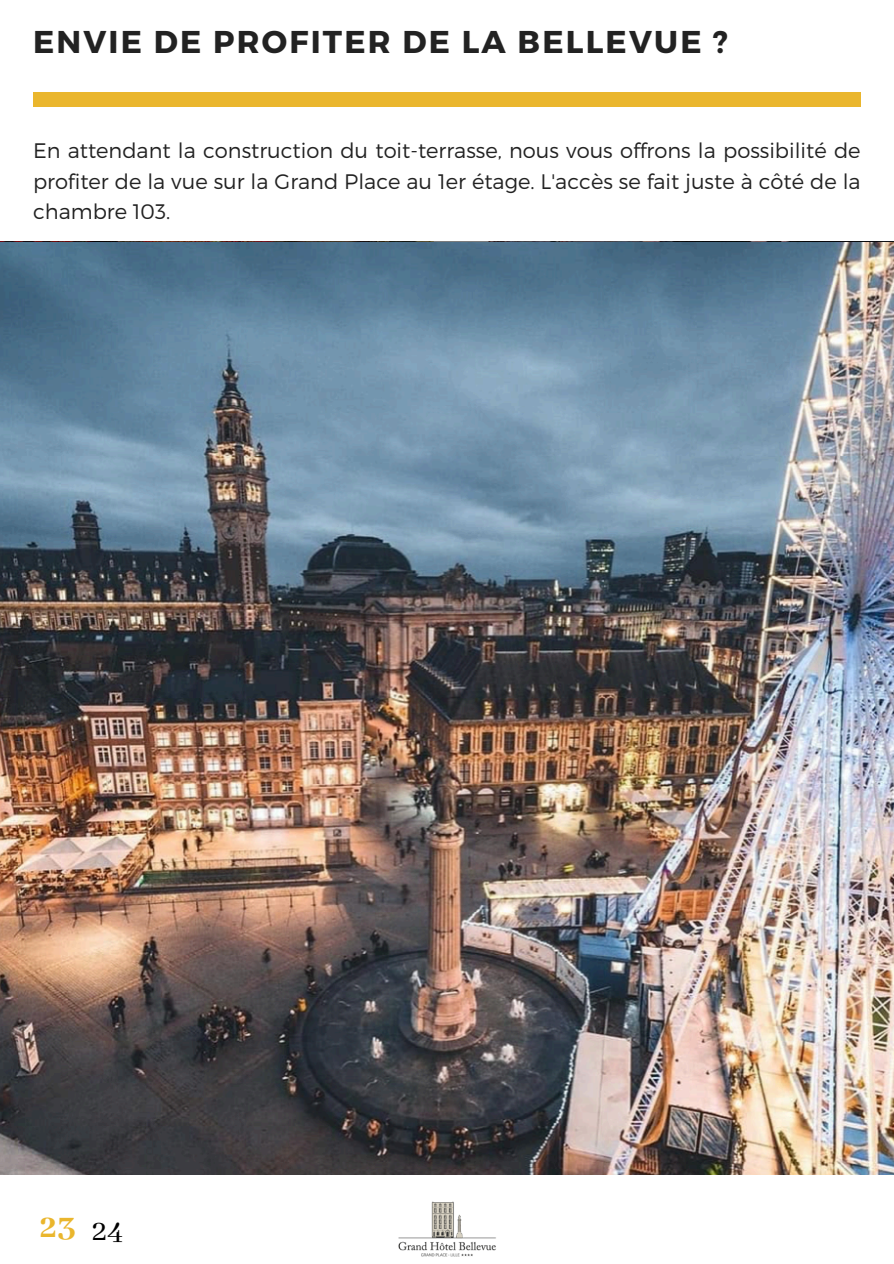
<style>
.page{position:relative;width:894px;height:1264px;background:#fff}
.page>*{position:absolute;margin:0;border:0;box-sizing:border-box;transform-origin:0 0}
.t1{font:800 36px "Abhaya Libre";color:#eab62d}
.t2{font:33px "Abhaya Libre";color:#000}
.t3{font:700 31.5px "Montserrat";letter-spacing:.07em;color:#222}
.t4{font:300 21px/30.3px "Montserrat";color:#222;text-align:justify}
</style>
<div class="page">
<img style="left:351px;top:1174px;width:191px;height:83px">
<img style="left:0;top:241px;width:893px;height:933px">
<div style="left:33px;top:92px;width:827px;height:14px;background:#eab62d"></div>
<p class="t3" style="left:33px;top:21px;width:696px">ENVIE DE PROFITER DE LA BELLEVUE ?</p>
<p class="t4" style="left:33px;top:135px;width:828px">En attendant la construction du toit-terrasse, nous vous offrons la possibilité de profiter de la vue sur la Grand Place au 1er étage. L'accès se fait juste à côté de la chambre 103.</p>
<p class="t1" style="left:40px;top:1206px;width:38px">23</p>
<p class="t2" style="left:92px;top:1212px;width:33px">24</p>
</div>
